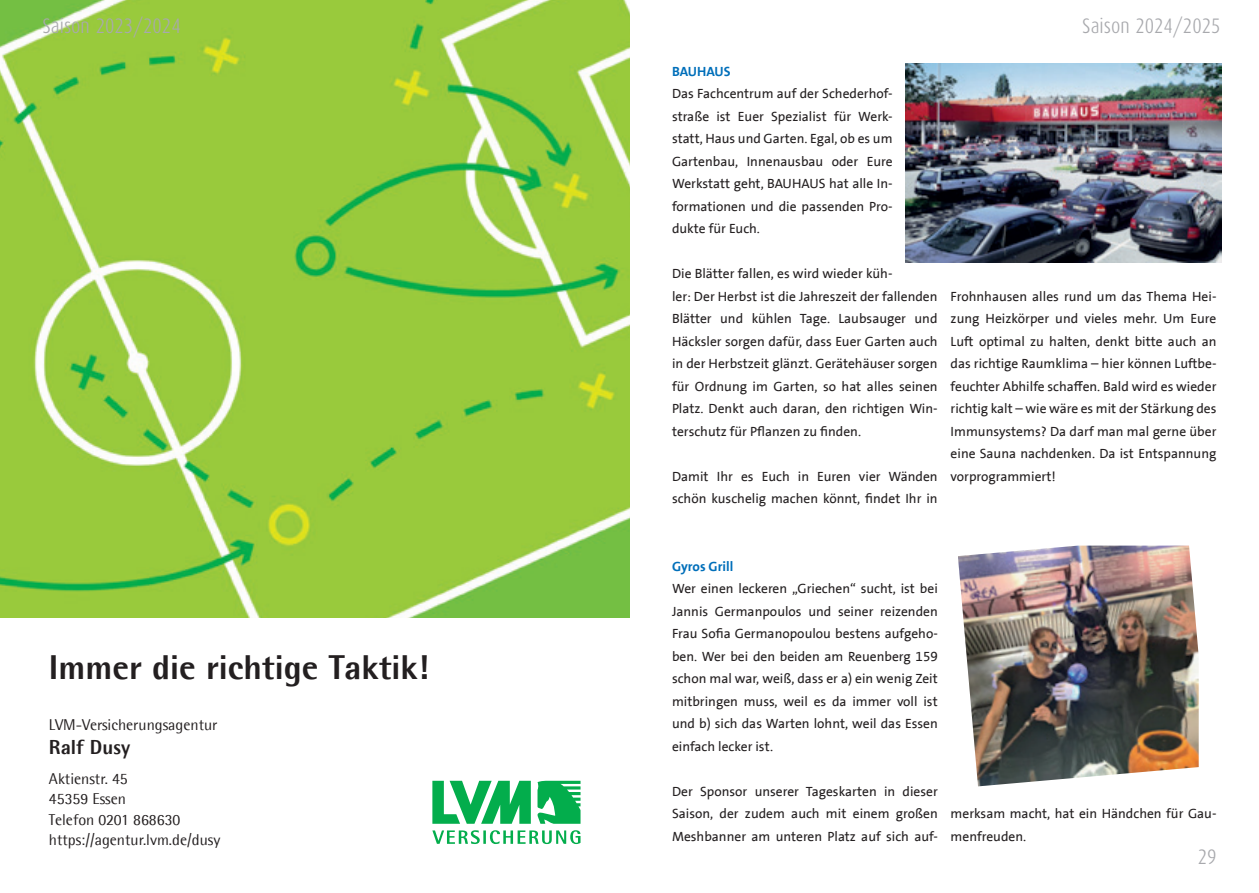
<style>
.page{position:relative;width:1259px;height:893px;background:#fff}
.page>*{position:absolute;margin:0;border:0;box-sizing:border-box;transform-origin:0 0}
.t1{font:800 34.65px "Lvm Rotis";color:#231f20}
.t2{font:300 21px "Dax Condensed";color:#a8a9ad}
.t3{font:800 20.4px "Lvm Rotis";color:#231f20}
.t4{font:15.75px/20.1px "Lvm Rotis";color:#231f20}
.t5{font:13.5px/22.5px "The Sans Office";color:#231f20;text-align:justify}
.t6{font:700 13.5px "The Sans Office";color:#006fba}
</style>
<div class="page">
<img style="left:0;top:0;width:629px;height:617px">
<svg style="left:432px;top:781px;width:148px;height:63px"></svg>
<img style="left:906px;top:64px;width:315px;height:198px">
<img style="left:958px;top:546px;width:240px;height:240px">
<p class="t2" style="left:43px;top:14px;width:140px">Saison 2023/2024</p>
<p class="t2" style="left:1082px;top:14px;width:140px">Saison 2024/2025</p>
<p class="t6" style="left:672px;top:63px;width:60px">BAUHAUS</p>
<p class="t5" style="left:672px;top:83px;width:222px">Das Fachcentrum auf der Schederhof&shy;straße ist Euer Spezialist für Werk&shy;statt, Haus und Garten. Egal, ob es um Gartenbau, Innenausbau oder Eure Werkstatt geht, BAUHAUS hat alle In&shy;formationen und die passenden Pro&shy;dukte für Euch.</p>
<p class="t5" style="left:672px;top:263px;width:267px;text-align:left">Die Blätter fallen, es wird wieder küh-<br>ler: Der Herbst ist die Jahreszeit der fallenden Blätter und kühlen Tage. Laubsauger und Häcksler sorgen dafür, dass Euer Garten auch in der Herbstzeit glänzt. Gerätehäuser sorgen für Ordnung im Garten, so hat alles seinen Platz. Denkt auch daran, den richtigen Win&shy;terschutz für Pflanzen zu finden.</p>
<p class="t5" style="left:672px;top:465px;width:267px">Damit Ihr es Euch in Euren vier Wänden schön kuschelig machen könnt, findet Ihr in</p>
<p class="t5" style="left:950px;top:285px;width:267px">Frohnhausen alles rund um das Thema Hei&shy;zung Heizkörper und vieles mehr. Um Eure Luft optimal zu halten, denkt bitte auch an das richtige Raumklima – hier können Luftbe&shy;feuchter Abhilfe schaffen. Bald wird es wieder richtig kalt – wie wäre es mit der Stärkung des Immunsystems? Da darf man mal gerne über eine Sauna nachdenken. Da ist Entspannung vorprogrammiert!</p>
<p class="t1" style="left:49px;top:645px;width:381px">mI m !ki tkaTegi thc i re idre</p>
<p class="t4" style="left:49px;top:714px;width:170px">MV L rutnegasgnurehc i s reV-</p>
<p class="t3" style="left:49px;top:734px;width:83px">Df laR ysu</p>
<p class="t4" style="left:49px;top:769px;width:173px">54. rtsnei tkA<br>ne s s E95354<br>0368681020nof e l eT<br>/ : spt th . rutnega/ mv l . /ed ysud</p>
<p class="t6" style="left:672px;top:558px;width:63px">Gyros Grill</p>
<p class="t5" style="left:672px;top:578px;width:267px">Wer einen leckeren „Griechen“ sucht, ist bei Jannis Germanpoulos und seiner reizenden Frau Sofia Germanopoulou bestens aufgeho&shy;ben. Wer bei den beiden am Reuenberg 159 schon mal war, weiß, dass er a) ein wenig Zeit mitbringen muss, weil es da immer voll ist und b) sich das Warten lohnt, weil das Essen einfach lecker ist.</p>
<p class="t5" style="left:672px;top:780px;width:267px">Der Sponsor unserer Tageskarten in dieser Saison, der zudem auch mit einem großen Meshbanner am unteren Platz auf sich auf-</p>
<p class="t5" style="left:950px;top:803px;width:267px">merksam macht, hat ein Händchen für Gau&shy;menfreuden.</p>
<h2 class="t2" style="left:1197px;top:845px;width:20px">29</h2>
</div>
